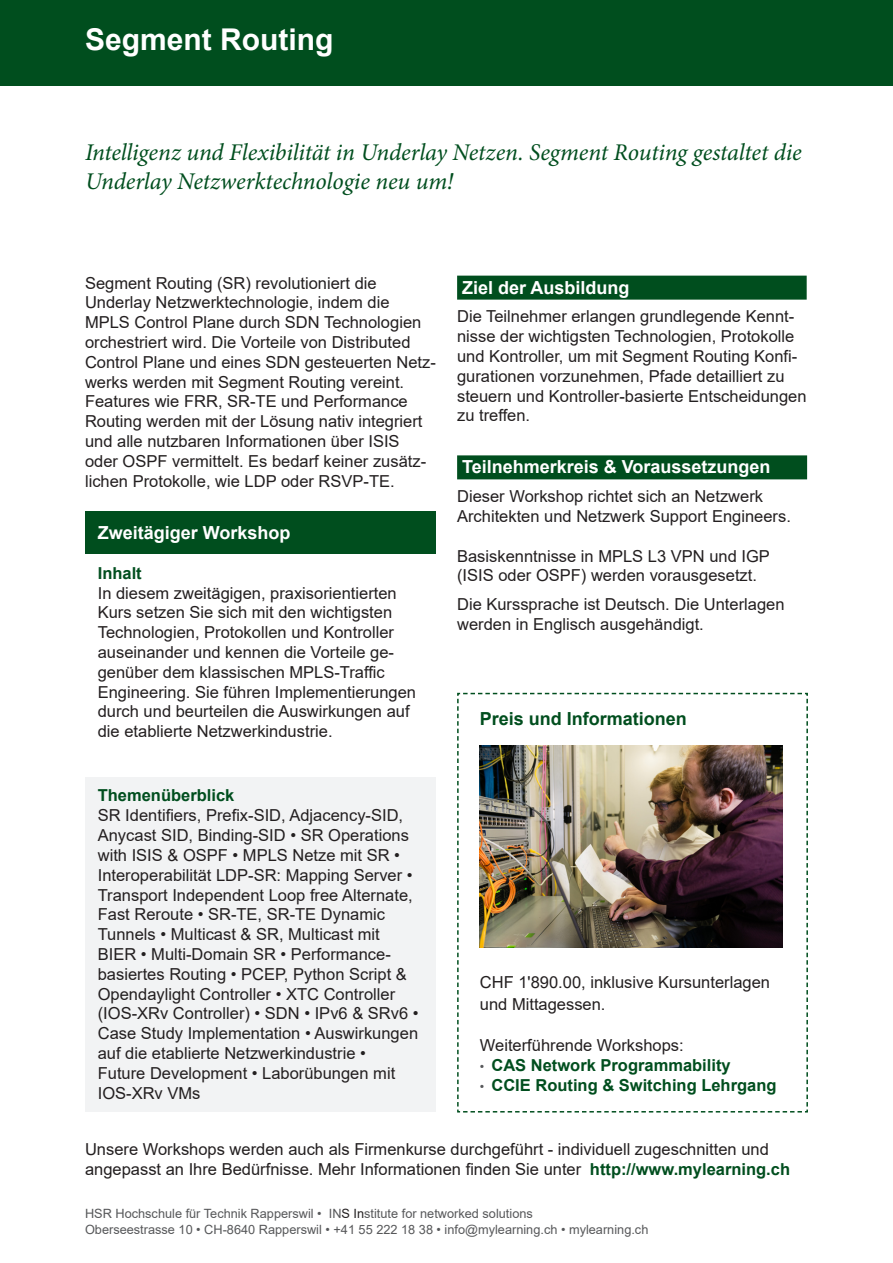
<style>
.page{position:relative;width:893px;height:1263px;background:#fff}
.page>*{position:absolute;margin:0;border:0;box-sizing:border-box;transform-origin:0 0}
.t1{font:700 30px "Arial";color:#fff}
.Titel_kursiv{font:italic 24px/28.8px "Minion Pro";letter-spacing:-.005em;color:#004e1e}
.t2{font:700 18px "Arial";color:#fff}
.t3{font:700 18px "Arial";color:#004e1e}
.t4{font:16.5px/19.8px "Arial";color:#231f20}
.t5{font:700 16.5px "Arial";color:#004e1e}
.t6{font:12.75px "Arial";color:#57585a}
.s1{font-weight:700;color:#004e1e}
.s2{color:#231f20}
</style>
<div class="page">
<div style="left:0;top:0;width:893px;height:85px;background:#004e1e"></div>
<svg style="left:457px;top:692px;width:351px;height:421px"></svg>
<img style="left:480px;top:746px;width:303px;height:201px">
<div style="left:457px;top:455px;width:350px;height:24px;background:#004e1e"></div>
<div style="left:457px;top:276px;width:350px;height:24px;background:#004e1e"></div>
<div style="left:85px;top:511px;width:351px;height:43px;background:#004e1e"></div>
<div style="left:85px;top:777px;width:351px;height:334px;background:#f2f3f4"></div>
<p class="t1" style="left:85px;top:18px;width:250px">Segment Routing</p>
<p class="Titel_kursiv" style="left:85px;top:138px;width:718px">Intelligenz und Flexibilität in Underlay Netzen. Segment Routing gestaltet die<br>Underlay Netzwerktechnologie neu um!</p>
<p class="t4" style="left:85px;top:273px;width:338px">Segment Routing (SR) revolutioniert die Underlay Netzwerktechnologie, indem die MPLS Control Plane durch SDN Technologien orchestriert wird. Die Vorteile von Distributed</p>
<p class="t4" style="left:85px;top:372px;width:321px">werks werden mit Segment Routing vereint.</p>
<p class="t4" style="left:85px;top:352px;width:352px">Control Plane und eines SDN gesteuerten Netz-</p>
<p class="t4" style="left:85px;top:392px;width:339px">Features wie FRR, SR-TE und Performance<br>Routing werden mit der Lösung nativ integriert und alle nutzbaren Informationen über ISIS</p>
<p class="t4" style="left:85px;top:471px;width:311px">lichen Protokolle, wie LDP oder RSVP-TE.</p>
<p class="t4" style="left:85px;top:451px;width:343px">oder OSPF vermittelt. Es bedarf keiner zusätz-</p>
<p class="t2" style="left:98px;top:520px;width:194px">Zweitägiger Workshop</p>
<p class="t5" style="left:98px;top:561px;width:46px">Inhalt</p>
<p class="t4" style="left:98px;top:583px;width:300px">In diesem zweitägigen, praxisorientierten<br>Kurs setzen Sie sich mit den wichtigsten<br>Technologien, Protokollen und Kontroller</p>
<p class="t4" style="left:98px;top:662px;width:289px">genüber dem klassischen MPLS-Traffic</p>
<p class="t4" style="left:98px;top:642px;width:298px">auseinander und kennen die Vorteile ge-</p>
<p class="t4" style="left:98px;top:682px;width:320px">Engineering. Sie führen Implementierungen durch und beurteilen die Auswirkungen auf die etablierte Netzwerkindustrie.</p>
<p class="t5" style="left:98px;top:784px;width:138px">Themenüberblick</p>
<p class="t4" style="left:98px;top:805px;width:316px">SR Identifiers, Prefix-SID, Adjacency-SID, Anycast SID, Binding-SID • SR Operations with ISIS &amp; OSPF • MPLS Netze mit SR • Interoperabilität LDP-SR: Mapping Server •</p>
<p class="t4" style="left:98px;top:885px;width:316px">Transport Independent Loop free Alternate,<br>Fast Reroute • SR-TE, SR-TE Dynamic<br>Tunnels • Multicast &amp; SR, Multicast mit</p>
<p class="t4" style="left:98px;top:964px;width:311px">basiertes Routing • PCEP, Python Script &amp;</p>
<p class="t4" style="left:98px;top:944px;width:295px">BIER • Multi-Domain SR • Performance-</p>
<p class="t4" style="left:98px;top:984px;width:322px">Opendaylight Controller • XTC Controller (IOS-XRv Controller) • SDN • IPv6 &amp; SRv •6<br>Case Study Implementation • Auswirkungen auf die etablierte Netzwerkindustrie •<br>Future Development • Laborübungen mit IOS-XRv VMs</p>
<p class="t2" style="left:462px;top:275px;width:169px">Ziel der Ausbildung</p>
<p class="t4" style="left:457px;top:326px;width:339px">nisse der wichtigsten Technologien, Protokolle</p>
<p class="t4" style="left:457px;top:307px;width:339px">Die Teilnehmer erlangen grundlegende Kennt-</p>
<p class="t4" style="left:457px;top:346px;width:342px">und Kontroller, um mit Segment Routing Konfi-</p>
<p class="t4" style="left:457px;top:386px;width:351px">steuern und Kontroller-basierte Entscheidungen zu treffen.</p>
<p class="t4" style="left:457px;top:366px;width:329px">gurationen vorzunehmen, Pfade detailliert zu</p>
<p class="t2" style="left:462px;top:454px;width:310px">Teilnehmerkreis &amp; Voraussetzungen</p>
<p class="t4" style="left:457px;top:486px;width:335px">Dieser Workshop richtet sich an Netzwerk<br>Architekten und Netzwerk Support Engineers.</p>
<p class="t4" style="left:457px;top:546px;width:314px">Basiskenntnisse in MPLS 3L VPN und IGP (ISIS oder OSPF) werden vorausgesetzt.</p>
<p class="t4" style="left:457px;top:594px;width:329px">Die Kurssprache ist Deutsch. Die Unterlagen werden in Englisch ausgehändigt.</p>
<p class="t3" style="left:480px;top:706px;width:209px">Preis und Informationen</p>
<p class="t4" style="left:480px;top:972px;width:292px;line-height:21.6px">CHF '1 890.00, inklusive Kursunterlagen und Mittagessen.</p>
<p class="t4" style="left:480px;top:1035px;width:205px">Weiterführende Workshops:</p>
<p class="t5" style="left:491px;top:1054px;width:241px">CAS Network Programmability</p>
<p class="t6" style="left:480px;top:1058px;width:6px">•</p>
<p class="t6" style="left:480px;top:1078px;width:6px">•</p>
<p class="t5" style="left:491px;top:1073px;width:287px">CCIE Routing &amp; Switching Lehrgang</p>
<p class="t4" style="left:590px;top:1139px;width:202px;text-indent:-505px">Unsere Workshops werden auch als Firmenkurse durchgeführt - individuell zugeschnitten und <span class="s1">http://www.mylearning.ch</span></p>
<p class="t4" style="left:85px;top:1159px;width:498px">angepasst an Ihre Bedürfnisse. Mehr Informationen finden Sie unter</p>
<p class="t6" style="left:329px;top:1205px;width:206px">IN<span class="s2">S In</span>stitute for networked solutions</p>
<p class="t6" style="left:85px;top:1205px;width:238px">HSR Hochschule für Technik Rapperswil •</p>
<p class="t6" style="left:85px;top:1220px;width:565px">Oberseestrasse 10 • CH-8640 Rapperswil • +41 55 222 18 38 • info@mylearning.ch • mylearning.ch</p>
</div>
